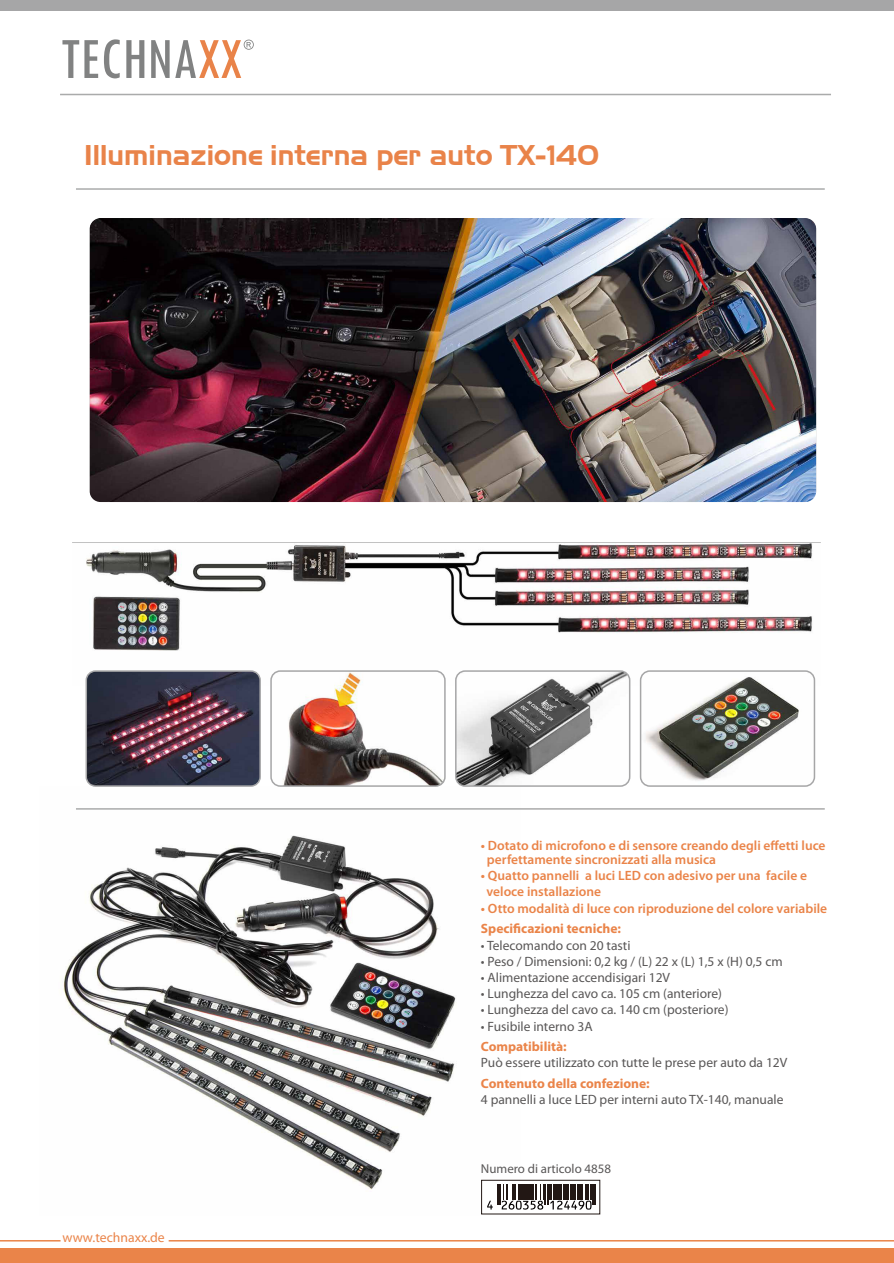
<style>
.page{position:relative;width:894px;height:1263px;background:#fff}
.page>*{position:absolute;margin:0;border:0;box-sizing:border-box;transform-origin:0 0}
.t1{font:27.75px "Aero Regular SWFTE";color:#e98349}
.t2{font:13.65px "Myriad Pro";color:#ea8449}
.t3{font:13.5px "Myriad Pro";color:#595757}
.t4{font:600 13.5px/13.5px "Myriad Pro";color:#ea8449}
.t5{font:700 13.5px "Myriad Pro";color:#ea8449}
.t6{font:12.9px "Myriad Pro";color:#595757}
.s1{font-family:"Sui Generis Rg"}
</style>
<div class="page">
<img style="left:63px;top:835px;width:458px;height:380px">
<hr style="left:76px;top:808px;width:748px;height:2px;background:#aaabab">
<hr style="left:76px;top:188px;width:748px;height:2px;background:#aaabab">
<hr style="left:169px;top:1240px;width:724px;height:1px;background:#ea8449">
<hr style="left:0;top:1240px;width:60px;height:1px;background:#ea8449">
<div style="left:0;top:1248px;width:893px;height:15px;background:#ea8449"></div>
<div style="left:0;top:0;width:893px;height:11px;background:#a6a6a7"></div>
<hr style="left:60px;top:94px;width:770px;height:1px;background:#aaabab">
<svg style="left:62px;top:40px;width:36px;height:38px"></svg>
<svg style="left:104px;top:39px;width:16px;height:39px"></svg>
<svg style="left:126px;top:40px;width:18px;height:38px"></svg>
<svg style="left:151px;top:40px;width:18px;height:38px"></svg>
<svg style="left:175px;top:40px;width:79px;height:38px"></svg>
<div style="left:481px;top:1180px;width:118px;height:34px;background:#fff;border:1px solid #231815"></div>
<svg style="left:487px;top:1184px;width:108px;height:26px"></svg>
<img style="left:72px;top:218px;width:748px;height:467px">
<img style="left:85px;top:669px;width:730px;height:118px">
<h1 class="t1" style="left:84px;top:138px;width:516px">Illuminazione interna per auto TX-<span class="s1">1</span>40</h1>
<p class="t4" style="left:487px;top:840px;width:340px;text-indent:-6px">• Dotato di microfono e di sensore creando degli effetti luce perfettamente sincronizzati alla musica</p>
<p class="t4" style="left:486px;top:869px;width:322px;line-height:16.2px;text-indent:-6px">• Quatto pannelli a luci LED con adesivo per una facile e veloce installazione</p>
<p class="t4" style="left:480px;top:902px;width:347px">• Otto modalità di luce con riproduzione del colore variabile</p>
<p class="t5" style="left:480px;top:923px;width:142px">Specificazioni tecniche:</p>
<p class="t3" style="left:480px;top:939px;width:151px">• Telecomando con 20 tasti</p>
<p class="t3" style="left:480px;top:955px;width:303px">• Peso / Dimensioni: 0,2 kg / (L) 22 x (L) 1,5 x (H) 0,5 cm</p>
<p class="t3" style="left:480px;top:972px;width:191px">• Alimentazione accendisigari 12V</p>
<p class="t3" style="left:480px;top:988px;width:242px">• Lunghezza del cavo ca. 105 cm (anteriore)</p>
<p class="t3" style="left:480px;top:1004px;width:249px">• Lunghezza del cavo ca. 140 cm (posteriore)</p>
<p class="t3" style="left:480px;top:1020px;width:113px">• Fusibile interno 3A</p>
<p class="t5" style="left:480px;top:1041px;width:87px">Compatibilità:</p>
<p class="t3" style="left:480px;top:1057px;width:308px">Può essere utilizzato con tutte le prese per auto da 12V</p>
<p class="t5" style="left:480px;top:1078px;width:170px">Contenuto della confezione:</p>
<p class="t3" style="left:480px;top:1094px;width:304px">4 pannelli a luce LED per interni auto TX-140, manuale</p>
<p class="t2" style="left:62px;top:1232px;width:104px">www.technaxx.de</p>
<p class="t6" style="left:481px;top:1164px;width:131px">Numero di articolo 4858</p>
</div>
